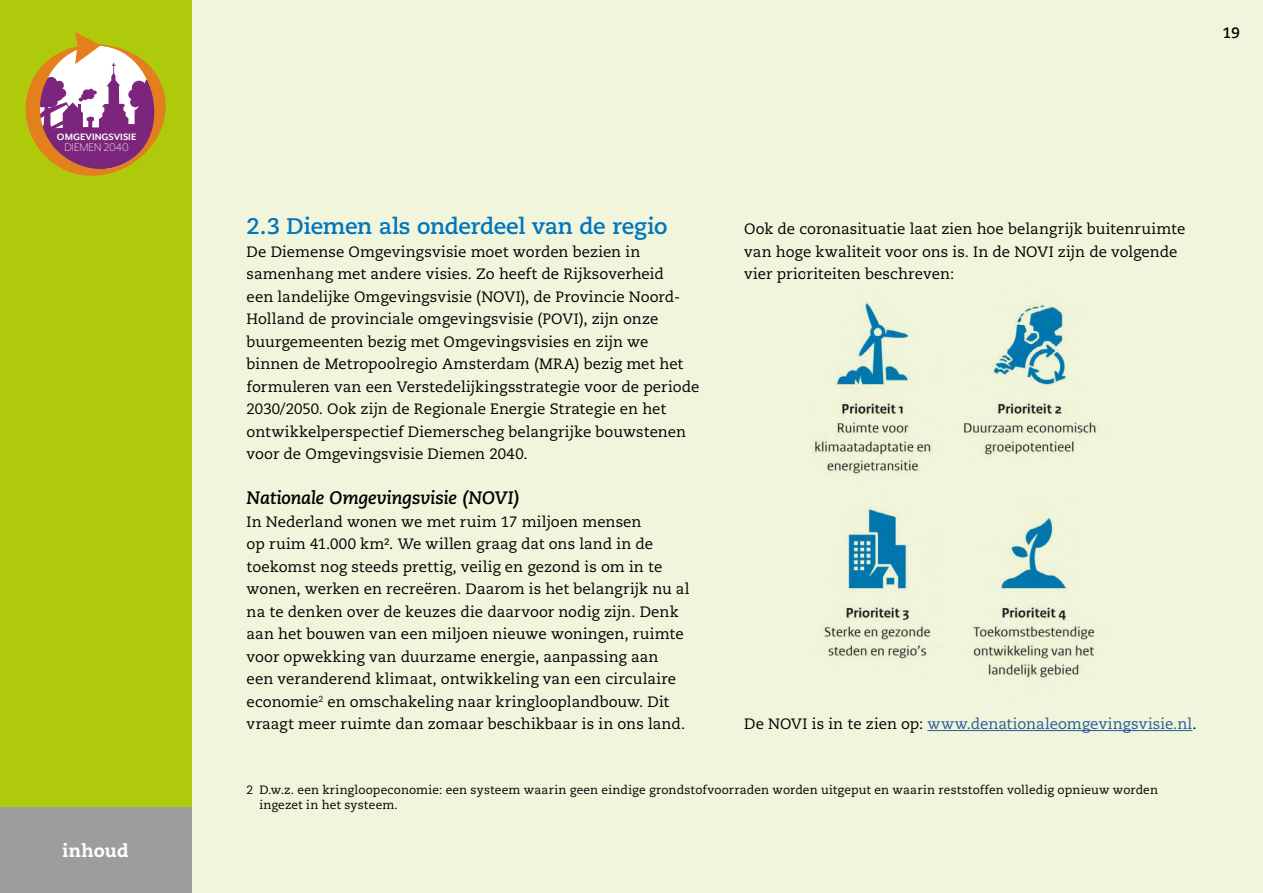
<style>
.page{position:relative;width:1263px;height:893px;background:#fff}
.page>*{position:absolute;margin:0;border:0;box-sizing:border-box;transform-origin:0 0}
.subkop_15{font:700 22.5px "Caecilia LT Std";letter-spacing:-.015em;color:#0075bf}
.kopje_12_BI{font:italic 700 18px "Caecilia LT Std";letter-spacing:-.015em;color:#000}
.t1{font:800 18px "Caecilia LT Std";letter-spacing:.01em;color:#fff}
.plat{font:15px/22.5px "Caecilia LT Std";color:#000}
.plat-2{font:15px "Caecilia LT Std";letter-spacing:.005em;color:#275b9b}
.t2{font:700 15px "Caecilia LT Std";color:#000}
.t3{font:300 12.9px "Mr Eaves XL Mod OT";color:#fff}
.voetnoot{font:12px/15px "Caecilia LT Std";letter-spacing:.01em;color:#000}
.t4{font:700 10.65px "Mr Eaves San OT";color:#fff}
.s1{color:#000}
</style>
<div class="page">
<div style="left:191px;top:0;width:1072px;height:893px;background:#f1f5db"></div>
<div style="left:0;top:0;width:191px;height:893px;background:#afca0b"></div>
<svg style="left:26px;top:32px;width:140px;height:144px"></svg>
<div style="left:0;top:808px;width:191px;height:85px;background:#9d9d9c"></div>
<img style="left:813px;top:302px;width:283px;height:174px">
<img style="left:824px;top:507px;width:271px;height:171px">
<hr style="left:927px;top:730px;width:265px;height:1px;background:#275b9b">
<p class="t4" style="left:57px;top:131px;width:81px">OMGEVINGSVISIE</p>
<p class="t3" style="left:64px;top:141px;width:66px">DIEMEN 2040</p>
<p class="t1" style="left:63px;top:839px;width:68px">inhoud</p>
<p class="t2" style="left:1222px;top:24px;width:19px">19</p>
<p class="subkop_15" style="left:247px;top:213px;width:422px">2.3 Diemen als onderdeel van de regio</p>
<p class="plat" style="left:247px;top:240px;width:454px">De Diemense Omgevingsvisie moet worden bezien in samenhang met andere visies. Zo heeft de Rijksoverheid<br>een landelijke Omgevingsvisie (NOVI), de Provincie Noord-Holland de provinciale omgevingsvisie (POVI), zijn onze buurgemeenten bezig met Omgevingsvisies en zijn we binnen de Metropoolregio Amsterdam (MRA) bezig met het formuleren van een Verstedelijkingsstrategie voor de periode 2030/2050. Ook zijn de Regionale Energie Strategie en het ontwikkelperspectief Diemerscheg belangrijke bouwstenen voor de Omgevingsvisie Diemen 2040.</p>
<p class="kopje_12_BI" style="left:247px;top:487px;width:275px">Nationale Omgevingsvisie (NOVI)</p>
<p class="plat" style="left:247px;top:510px;width:444px">In Nederland wonen we met ruim 17 miljoen mensen<br>op ruim 41.000 km². We willen graag dat ons land in de toekomst nog steeds prettig, veilig en gezond is om in te wonen, werken en recreëren. Daarom is het belangrijk nu al na te denken over de keuzes die daarvoor nodig zijn. Denk aan het bouwen van een miljoen nieuwe woningen, ruimte voor opwekking van duurzame energie, aanpassing aan<br>een veranderend klimaat, ontwikkeling van een circulaire economie<sup>2</sup> en omschakeling naar kringlooplandbouw. Dit vraagt meer ruimte dan zomaar beschikbaar is in ons land.</p>
<p class="plat" style="left:744px;top:218px;width:443px">Ook de coronasituatie laat zien hoe belangrijk buitenruimte van hoge kwaliteit voor ons is. In de NOVI zijn de volgende vier prioriteiten beschreven:</p>
<p class="plat-2" style="left:744px;top:715px;width:454px"><span class="s1">De NOVI is in te zien op:</span> www.denationaleomgevingsvisie.nl<span class="s1">.</span></p>
<p class="voetnoot" style="left:259px;top:782px;width:900px;text-indent:-13px">2 D.w.z. een kringloopeconomie: een systeem waarin geen eindige grondstofvoorraden worden uitgeput en waarin reststoffen volledig opnieuw worden ingezet in het systeem.</p>
</div>
